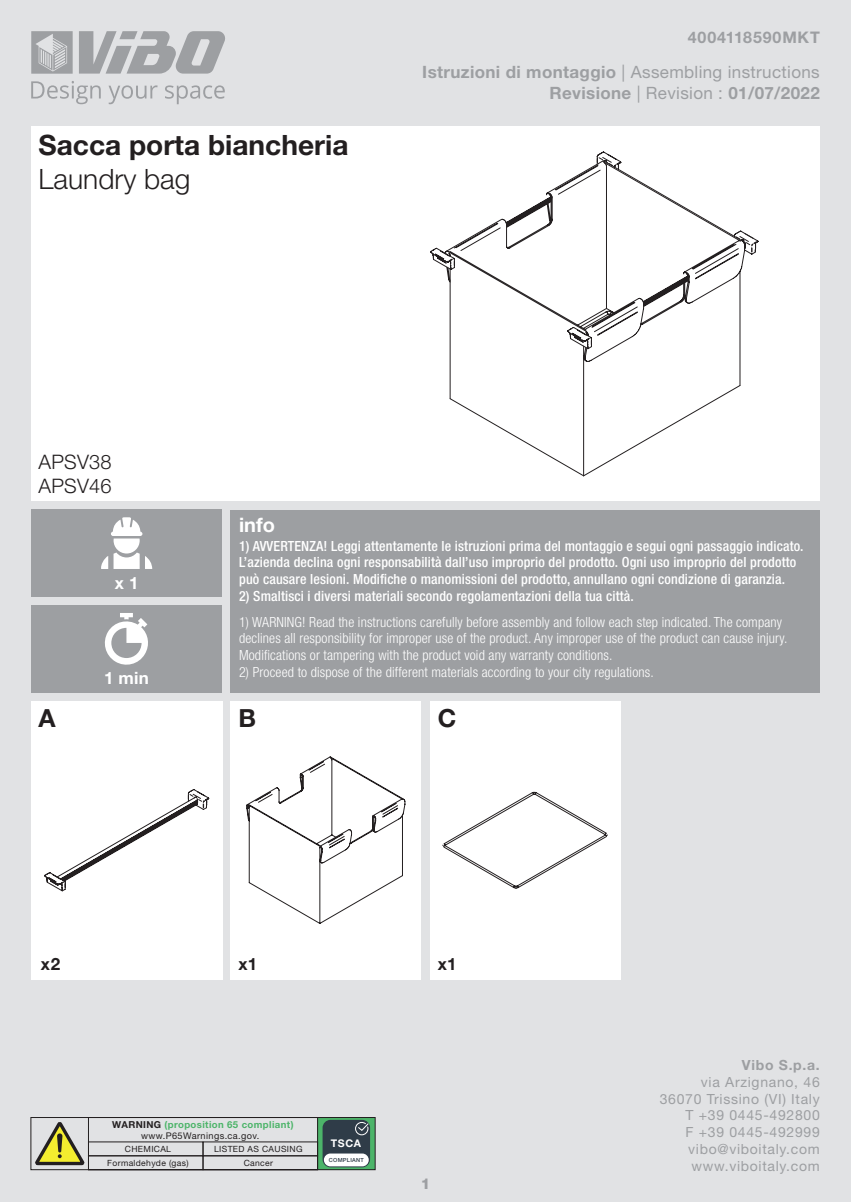
<style>
.page{position:relative;width:851px;height:1202px;background:#fff}
.page>*{position:absolute;margin:0;border:0;box-sizing:border-box;transform-origin:0 0}
.t1{font:700 28px "Helvetica Neue LT Std";color:#231f20}
.t2{font:300 28px "Helvetica Neue LT Std";color:#231f20}
.t3{font:700 25px "Helvetica Neue LT Pro";color:#231f20}
.t4{font:300 20px/24px "Helvetica Neue LT Std";letter-spacing:.01em;color:#231f20}
.t5{font:700 20px "Helvetica Neue LT Pro";color:#fff}
.t6{font:700 17px/20.4px "Helvetica Neue LT Pro";letter-spacing:.02em;color:#9d9fa2;text-align:right}
.t7{font:700 17px "Helvetica Neue LT Pro";color:#fff}
.t8{font:700 17px "Helvetica Neue LT Pro";color:#231f20}
.t9{font:700 16px "Helvetica Neue LT Pro";letter-spacing:.055em;color:#9d9fa2}
.t10{font:800 15px "Helvetica Neue LT Pro";color:#9d9fa2}
.t11{font:500 condensed 14px/16.8px "Helvetica Neue LT Pro";letter-spacing:.01em;color:#fff}
.t12{font:300 condensed 14px/16.8px "Helvetica Neue LT Pro";letter-spacing:.01em;color:#fff}
.t13{font:14px/16.8px "Helvetica Neue LT Std";letter-spacing:.05em;color:#9d9fa2;text-align:right}
.t14{font:700 14px "Helvetica Neue LT Std";color:#9d9fa2}
.t15{font:700 10.6px "Helvetica Neue LT Std";color:#fff}
.t16{font:700 9.6px "Helvetica Neue LT Std";letter-spacing:.04em;color:#4cb469}
.t17{font:9.2px "Helvetica Neue LT Std";letter-spacing:.04em;color:#231f20}
.t18{font:8.6px "Helvetica Neue LT Std";letter-spacing:.04em;color:#231f20}
.t19{font:500 5.6px "Helvetica Neue LT Std";letter-spacing:.04em;color:#2f3c48}
.s1{font-weight:400}
.s2{color:#231f20}
</style>
<div class="page">
<div style="left:0;top:0;width:850px;height:1202px;background:#e1e2e4"></div>
<div style="left:31px;top:127px;width:788px;height:374px;background:#fff"></div>
<svg style="left:318px;top:1119px;width:55px;height:49px"></svg>
<div style="left:31px;top:1117px;width:344px;height:53px;border:1px solid #231f20"></div>
<div style="left:88px;top:1155px;width:115px;height:15px;border:1px solid #231f20"></div>
<div style="left:203px;top:1155px;width:115px;height:15px;border:1px solid #231f20"></div>
<svg style="left:35px;top:1122px;width:50px;height:44px"></svg>
<div style="left:322px;top:1120px;width:48px;height:47px;background:#2f3c48;border-radius:8px"></div>
<div style="left:324px;top:1153px;width:45px;height:13px;background:#fff;border-radius:6px"></div>
<svg style="left:355px;top:1122px;width:14px;height:13px"></svg>
<div style="left:88px;top:1117px;width:230px;height:53px;border:1px solid #231f20"></div>
<div style="left:230px;top:510px;width:589px;height:182px;background:#9d9fa2"></div>
<svg style="left:79px;top:31px;width:146px;height:43px"></svg>
<svg style="left:31px;top:31px;width:42px;height:43px"></svg>
<svg style="left:31px;top:81px;width:70px;height:23px"></svg>
<svg style="left:108px;top:85px;width:50px;height:19px"></svg>
<svg style="left:165px;top:85px;width:60px;height:19px"></svg>
<div style="left:31px;top:510px;width:191px;height:87px;background:#9d9fa2"></div>
<svg style="left:101px;top:517px;width:51px;height:52px"></svg>
<div style="left:230px;top:701px;width:191px;height:278px;background:#fff"></div>
<div style="left:429px;top:701px;width:191px;height:278px;background:#fff"></div>
<div style="left:31px;top:701px;width:191px;height:278px;background:#fff"></div>
<svg style="left:449px;top:336px;width:292px;height:141px"></svg>
<svg style="left:430px;top:151px;width:328px;height:185px"></svg>
<div style="left:31px;top:605px;width:191px;height:87px;background:#9d9fa2"></div>
<svg style="left:104px;top:613px;width:44px;height:52px"></svg>
<svg style="left:44px;top:789px;width:166px;height:103px"></svg>
<svg style="left:246px;top:756px;width:160px;height:168px"></svg>
<svg style="left:442px;top:791px;width:166px;height:98px"></svg>
<p class="t9" style="left:687px;top:27px;width:133px">4004118590MKT</p>
<h1 class="t1" style="left:39px;top:128px;width:311px">Sacca porta biancheria</h1>
<h1 class="t2" style="left:39px;top:162px;width:153px">Laundry bag</h1>
<p class="t6" style="left:422px;top:62px;width:399px">Istruzioni di montaggio <span class="s1">| Assembling instructions<br></span>Revisione <span class="s1">| Revision :</span> 01/07/2022</p>
<h3 class="t4" style="left:39px;top:450px;width:74px">APSV38<br>APSV46</h3>
<h3 class="t5" style="left:239px;top:512px;width:37px">info</h3>
<p class="t7" style="left:115px;top:572px;width:25px">x 1</p>
<p class="t7" style="left:104px;top:668px;width:46px">1 min</p>
<p class="t11" style="left:239px;top:537px;width:566px">1) AVVERTENZA! Leggi attentamente le istruzioni prima del montaggio e segui ogni passaggio indicato.<br>L’azienda declina ogni responsabilità dall’uso improprio del prodotto. Ogni uso improprio del prodotto può causare lesioni. Modifiche o manomissioni del prodotto, annullano ogni condizione di garanzia.</p>
<p class="t11" style="left:239px;top:587px;width:396px">2) Smaltisci i diversi materiali secondo regolamentazioni della tua città.</p>
<p class="t12" style="left:239px;top:613px;width:549px">1) WARNING! Read the instructions carefully before assembly and follow each step indicated. The company declines all responsibility for improper use of the product. Any improper use of the product can cause injury.<br>Modifications or tampering with the product void any warranty conditions.</p>
<p class="t12" style="left:239px;top:663px;width:416px">2) Proceed to dispose of the different materials according to your city regulations.</p>
<h2 class="t3" style="left:39px;top:703px;width:19px">A</h2>
<h2 class="t3" style="left:238px;top:703px;width:19px">B</h2>
<h2 class="t3" style="left:438px;top:703px;width:20px">C</h2>
<p class="t8" style="left:41px;top:954px;width:21px">x2</p>
<p class="t8" style="left:238px;top:954px;width:20px">x1</p>
<p class="t8" style="left:438px;top:954px;width:20px">x1</p>
<p class="t16" style="left:112px;top:1119px;width:183px"><span class="s2">WARNING</span> (proposition 65 compliant)</p>
<p class="t17" style="left:141px;top:1130px;width:120px">www.P65Warnings.ca.gov.</p>
<p class="t18" style="left:125px;top:1143px;width:48px">CHEMICAL</p>
<p class="t18" style="left:214px;top:1143px;width:90px">LISTED AS CAUSING</p>
<p class="t18" style="left:107px;top:1157px;width:83px">Formaldehyde (gas)</p>
<p class="t18" style="left:244px;top:1157px;width:31px">Cancer</p>
<p class="t19" style="left:329px;top:1157px;width:36px">COMPLIANT</p>
<p class="t15" style="left:331px;top:1136px;width:32px">TSCA</p>
<p class="t10" style="left:420px;top:1175px;width:11px">1</p>
<p class="t14" style="left:741px;top:1056px;width:79px">Vibo S.p.a.</p>
<p class="t13" style="left:659px;top:1073px;width:161px">via Arzignano, 46<br>36070 Trissino (VI) Italy<br>T +39 0445-492800<br>F +39 0445-492999 vibo@viboitaly.com www.viboitaly.com</p>
</div>
